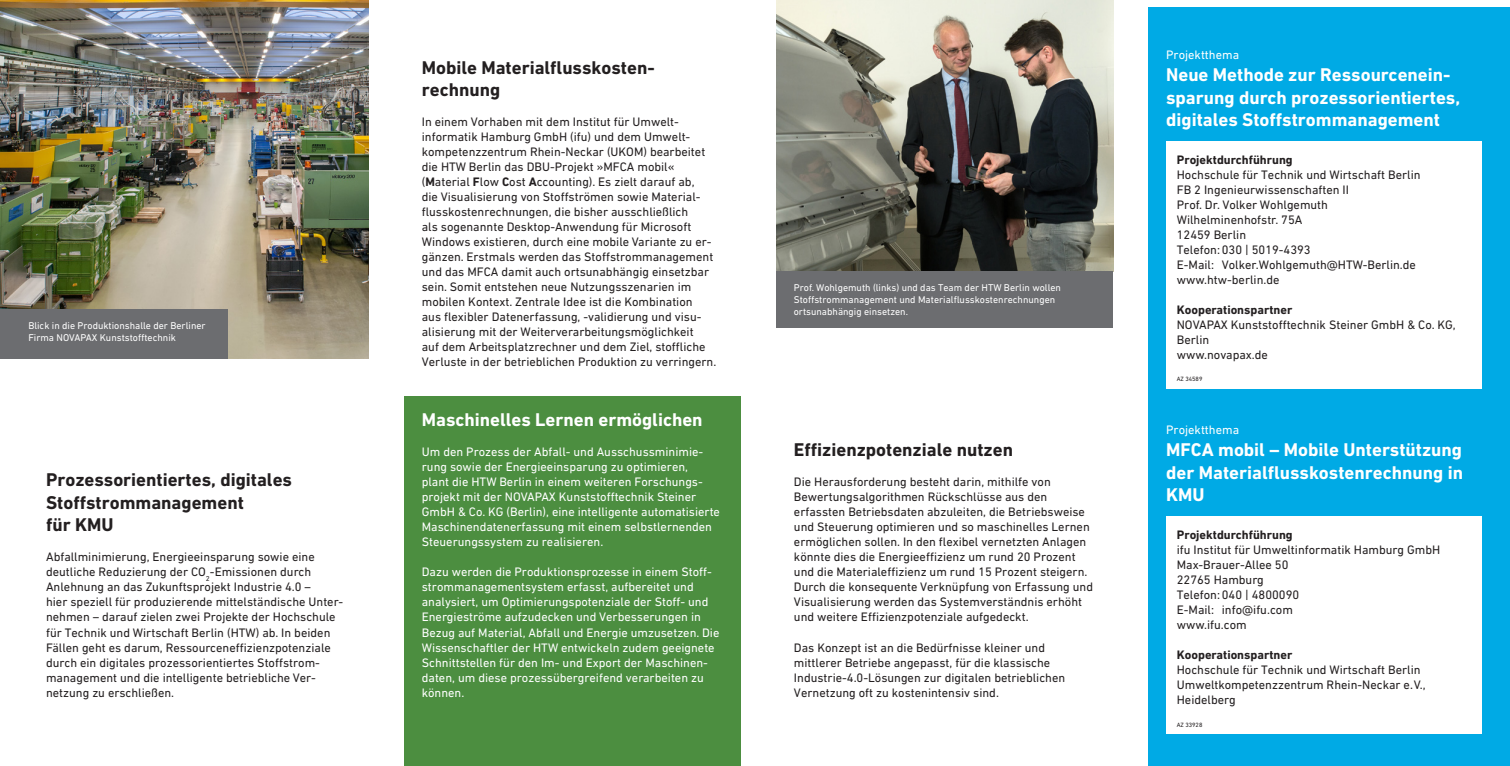
<style>
.page{position:relative;width:1510px;height:766px;background:#fff}
.page>*{position:absolute;margin:0;border:0;box-sizing:border-box;transform-origin:0 0}
.t1{font:700 18.75px/22.5px "DIN Next W1 G";color:#fff}
.t2{font:700 18.75px/22.5px "DIN Next W1 G";color:#231f20}
.t3{font:12.5px/15px "DIN Next W1 G";color:#231f20}
.t4{font:12.5px/15px "DIN Next W1 G";color:#fff}
.t5{font:700 12.5px "DIN Next W1 G";color:#231f20}
.t6{font:10px/12px "DIN Next W1 G";color:#fff}
.t7{font:6.25px "DIN Next W1 G";color:#231f20}
.s1{font-weight:700}
</style>
<div class="page">
<div style="left:1148px;top:7px;width:361px;height:758px;background:#00aae5"></div>
<div style="left:404px;top:396px;width:337px;height:369px;background:#4c8e40"></div>
<img style="left:0;top:0;width:369px;height:358px">
<img style="left:776px;top:0;width:337px;height:271px">
<div style="left:1166px;top:141px;width:315px;height:247px;background:#fff"></div>
<div style="left:776px;top:271px;width:337px;height:57px;background:#6c6d70"></div>
<div style="left:0;top:309px;width:227px;height:49px;background:#6c6d70"></div>
<div style="left:1166px;top:516px;width:315px;height:217px;background:#fff"></div>
<p class="t6" style="left:28px;top:319px;width:179px">Blick in die Produktionshalle der Berliner<br>Firma NOVAPAX Kunststofftechnik</p>
<h1 class="t2" style="left:46px;top:468px;width:247px">Prozessorientiertes, digitales<br>Stoffstrommanagement<br>für KMU</h1>
<p class="t3" style="left:46px;top:549px;width:299px">Abfallminimierung, Energieeinsparung sowie eine deutliche Reduzierung der CO<sub>2</sub>-Emissionen durch Anlehnung an das Zukunftsprojekt Industrie 4.0 –<br>hier speziell für produzierende mittelständische Unter&shy;nehmen – darauf zielen zwei Projekte der Hochschule für Technik und Wirtschaft Berlin (HTW) ab. In beiden Fällen geht es darum, Ressourceneffizienzpotenziale durch ein digitales prozessorientiertes Stoffstrom&shy;management und die intelligente betriebliche Ver&shy;netzung zu erschließen.</p>
<h1 class="t2" style="left:422px;top:56px;width:234px">Mobile Materialflusskosten&shy;rechnung</h1>
<p class="t3" style="left:422px;top:114px;width:296px">In einem Vorhaben mit dem Institut für Umwelt&shy;informatik Hamburg GmbH (ifu) und dem Umwelt&shy;kompetenzzentrum Rhein-Neckar (UKOM) bearbeitet die HTW Berlin das DBU-Projekt »MFCA mobil« (<span class="s1">M</span>aterial <span class="s1">F</span>low <span class="s1">C</span>ost <span class="s1">A</span>ccounting). Es zielt darauf ab,<br>die Visualisierung von Stoffströmen sowie Material&shy;flusskostenrechnungen, die bisher ausschließlich<br>als sogenannte Desktop-Anwendung für Microsoft Windows existieren, durch eine mobile Variante zu er&shy;gänzen. Erstmals werden das Stoffstrommanagement und das MFCA damit auch ortsunabhängig einsetzbar sein. Somit entstehen neue Nutzungsszenarien im mobilen Kontext. Zentrale Idee ist die Kombination<br>aus flexibler Datenerfassung, -validierung und visu&shy;alisierung mit der Weiterverarbeitungsmöglichkeit<br>auf dem Arbeitsplatzrechner und dem Ziel, stoffliche Verluste in der betrieblichen Produktion zu verringern.</p>
<h1 class="t1" style="left:422px;top:408px;width:282px">Maschinelles Lernen ermöglichen</h1>
<p class="t4" style="left:422px;top:444px;width:300px">Um den Prozess der Abfall- und Ausschussminimie&shy;rung sowie der Energieeinsparung zu optimieren,<br>plant die HTW Berlin in einem weiteren Forschungs&shy;projekt mit der NOVAPAX Kunststofftechnik Steiner GmbH &amp; Co. KG (Berlin), eine intelligente automatisierte Maschinendatenerfassung mit einem selbstlernenden Steuerungssystem zu realisieren.</p>
<p class="t4" style="left:422px;top:564px;width:299px">Dazu werden die Produktionsprozesse in einem Stoff&shy;strommanagementsystem erfasst, aufbereitet und analysiert, um Optimierungspotenziale der Stoff- und Energieströme aufzudecken und Verbesserungen in Bezug auf Material, Abfall und Energie umzusetzen. Die Wissenschaftler der HTW entwickeln zudem geeignete Schnittstellen für den Im- und Export der Maschinen&shy;daten, um diese prozessübergreifend verarbeiten zu können.</p>
<p class="t6" style="left:794px;top:281px;width:269px">Prof. Wohlgemuth (links) und das Team der HTW Berlin wollen<br>Stoffstrommanagement und Materialflusskostenrechnungen ortsunabhängig einsetzen.</p>
<h1 class="t2" style="left:794px;top:438px;width:221px">Effizienzpotenziale nutzen</h1>
<p class="t3" style="left:794px;top:474px;width:301px">Die Herausforderung besteht darin, mithilfe von Bewertungsalgorithmen Rückschlüsse aus den erfassten Betriebsdaten abzuleiten, die Betriebsweise und Steuerung optimieren und so maschinelles Lernen ermöglichen sollen. In den flexibel vernetzten Anlagen könnte dies die Energieeffizienz um rund 20 Prozent und die Materialeffizienz um rund 15 Prozent steigern.<br>Durch die konsequente Verknüpfung von Erfassung und Visualisierung werden das Systemverständnis erhöht und weitere Effizienzpotenziale aufgedeckt.</p>
<p class="t3" style="left:794px;top:639px;width:273px">Das Konzept ist an die Bedürfnisse kleiner und mittlerer Betriebe angepasst, für die klassische Industrie-4.0-Lösungen zur digitalen betrieblichen Vernetzung oft zu kostenintensiv sind.</p>
<p class="t4" style="left:1166px;top:47px;width:75px">Projektthema</p>
<h1 class="t1" style="left:1166px;top:63px;width:295px">Neue Methode zur Ressourcenein&shy;sparung durch prozessorientiertes, digitales Stoffstrommanagement</h1>
<p class="t5" style="left:1176px;top:152px;width:117px">Projektdurchführung</p>
<p class="t3" style="left:1176px;top:167px;width:245px">Hochschule für Technik und Wirtschaft Berlin<br>FB 2 Ingenieurwissenschaften II<br>Prof. Dr. Volker Wohlgemuth<br>Wilhelminenhofstr. 75A<br>12459 Berlin<br>Telefon: 030 | 5019-4393<br>E-Mail: Volker.Wohlgemuth@HTW-Berlin.de www.htw-berlin.de</p>
<p class="t5" style="left:1176px;top:302px;width:117px">Kooperationspartner</p>
<p class="t3" style="left:1176px;top:317px;width:280px">NOVAPAX Kunststofftechnik Steiner GmbH &amp; Co. KG,<br>Berlin<br>www.novapax.de</p>
<p class="t7" style="left:1176px;top:375px;width:27px">AZ 34589</p>
<p class="t4" style="left:1166px;top:422px;width:75px">Projektthema</p>
<h1 class="t1" style="left:1166px;top:438px;width:298px;text-align:justify">MFCA mobil – Mobile Unterstützung der Materialflusskostenrechnung in KMU</h1>
<p class="t5" style="left:1176px;top:527px;width:117px">Projektdurchführung</p>
<p class="t3" style="left:1176px;top:542px;width:265px">ifu Institut für Umweltinformatik Hamburg GmbH<br>Max-Brauer-Allee 50<br>22765 Hamburg<br>Telefon: 040 | 4800090<br>E-Mail: info@ifu.com<br>www.ifu.com</p>
<p class="t5" style="left:1176px;top:647px;width:117px">Kooperationspartner</p>
<p class="t3" style="left:1176px;top:662px;width:250px">Hochschule für Technik und Wirtschaft Berlin<br>Umweltkompetenzzentrum Rhein-Neckar e.V.,<br>Heidelberg</p>
<p class="t7" style="left:1176px;top:720px;width:27px">AZ 33928</p>
</div>
